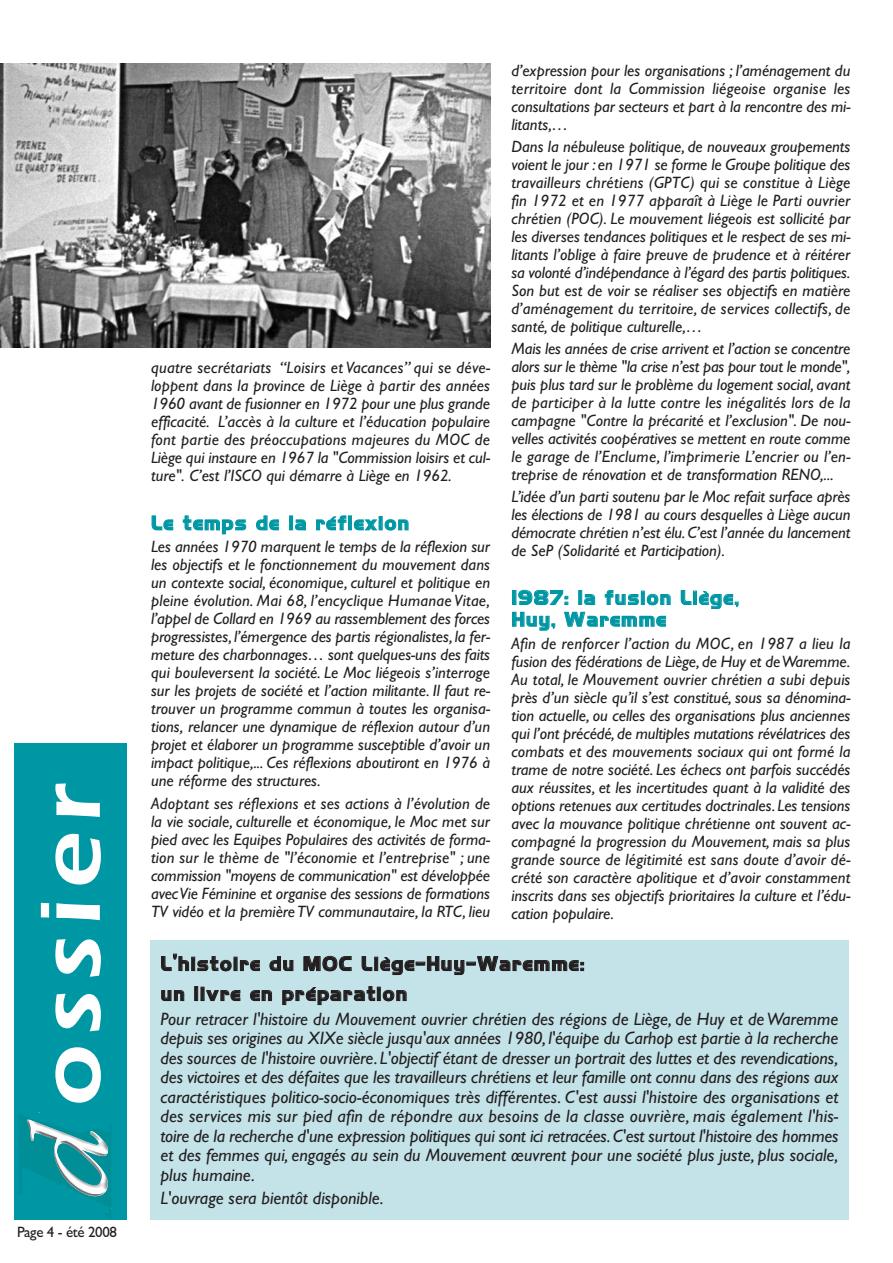
<style>
.page{position:relative;width:893px;height:1263px;background:#fff}
.page>*{position:absolute;margin:0;border:0;box-sizing:border-box;transform-origin:0 0}
.t1{font:600 87.3px "Itc Eras";letter-spacing:.095em;color:#fff;scale:1.16 1}
.t2{font:italic 18px/19.5px "Gill Sans";color:#231f20;text-align:justify}
.t3{font:700 18px/30px "Highland Gothic FLF";letter-spacing:.085em;color:#231f20}
.t4{font:700 18px/21.8px "Highland Gothic FLF";letter-spacing:.085em;color:#0097a4}
.t5{font:italic 16.5px/18px "Gill Sans";color:#231f20;text-align:justify}
.t6{font:15px "Gill Sans";letter-spacing:-.025em;color:#231f20}
</style>
<div class="page">
<div style="left:15px;top:743px;width:112px;height:477px;background:#0097a4"></div>
<img style="left:19px;top:1114px;width:92px;height:104px">
<svg style="left:20px;top:1112px;width:91px;height:101px"></svg>
<div style="left:150px;top:940px;width:698px;height:279px;background:#c4e3e8"></div>
<img style="left:0;top:64px;width:491px;height:283px">
<h1 class="t1" style="left:42px;top:1108px;width:281px;rotate:-90deg">ossier</h1>
<p class="t6" style="left:17px;top:1222px;width:102px">Page 4 - été 2008</p>
<p class="t5" style="left:511px;top:61px;width:341px">d’expression pour les organisations ; l’aménagement du territoire dont la Commission liégeoise organise les consultations par secteurs et part à la rencontre des mi&shy;litants,…</p>
<p class="t5" style="left:511px;top:137px;width:341px">Dans la nébuleuse politique, de nouveaux groupements voient le jour : en 1971 se forme le Groupe politique des travailleurs chrétiens (GPTC) qui se constitue à Liège fin 1972 et en 1977 apparaît à Liège le Parti ouvrier chrétien (POC). Le mouvement liégeois est sollicité par les diverses tendances politiques et le respect de ses mi&shy;litants l’oblige à faire preuve de prudence et à réitérer sa volonté d’indépendance à l’égard des partis politiques.<br>Son but est de voir se réaliser ses objectifs en matière d’aménagement du territoire, de services collectifs, de santé, de politique culturelle,…</p>
<p class="t5" style="left:511px;top:339px;width:341px">Mais les années de crise arrivent et l’action se concentre alors sur le thème "la crise n’est pas pour tout le monde", puis plus tard sur le problème du logement social, avant de participer à la lutte contre les inégalités lors de la campagne "Contre la précarité et l’exclusion". De nou&shy;velles activités coopératives se mettent en route comme le garage de l’Enclume, l’imprimerie L’encrier ou l’en&shy;treprise de rénovation et de transformation RENO,...</p>
<p class="t5" style="left:511px;top:488px;width:341px">L’idée d’un parti soutenu par le Moc refait surface après les élections de 1981 au cours desquelles à Liège aucun démocrate chrétien n’est élu.C’est l’année du lancement de SeP (Solidarité et Participation).</p>
<p class="t4" style="left:512px;top:587px;width:228px">1987: la fusion Liège,<br>Huy, Waremme</p>
<p class="t5" style="left:511px;top:634px;width:341px">Afin de renforcer l’action du MOC, en 1987 a lieu la fusion des fédérations de Liège, de Huy et deWaremme.<br>Au total, le Mouvement ouvrier chrétien a subi depuis près d’un siècle qu’il s’est constitué, sous sa dénomina&shy;tion actuelle, ou celles des organisations plus anciennes qui l’ont précédé, de multiples mutations révélatrices des combats et des mouvements sociaux qui ont formé la trame de notre société. Les échecs ont parfois succédés aux réussites, et les incertitudes quant à la validité des options retenues aux certitudes doctrinales. Les tensions avec la mouvance politique chrétienne ont souvent ac&shy;compagné la progression du Mouvement, mais sa plus grande source de légitimité est sans doute d’avoir dé&shy;crété son caractère apolitique et d’avoir constamment inscrits dans ses objectifs prioritaires la culture et l’édu&shy;cation populaire.</p>
<p class="t3" style="left:161px;top:949px;width:425px">L'histoire du MOC Liège-Huy-Waremme: un livre en préparation</p>
<p class="t2" style="left:160px;top:1009px;width:679px">Pour retracer l'histoire du Mouvement ouvrier chrétien des régions de Liège, de Huy et deWaremme depuis ses origines au XIXe siècle jusqu'aux années 1980, l'équipe du Carhop est partie à la recherche des sources de l'histoire ouvrière. L'objectif étant de dresser un portrait des luttes et des revendications, des victoires et des défaites que les travailleurs chrétiens et leur famille ont connu dans des régions aux caractéristiques politico-socio-économiques très différentes. C'est aussi l'histoire des organisations et des services mis sur pied afin de répondre aux besoins de la classe ouvrière, mais également l'his&shy;toire de la recherche d'une expression politiques qui sont ici retracées.C'est surtout l'histoire des hommes et des femmes qui, engagés au sein du Mouvement œuvrent pour une société plus juste, plus sociale, plus humaine.</p>
<p class="t2" style="left:160px;top:1188px;width:225px">L'ouvrage sera bientôt disponible.</p>
<p class="t5" style="left:151px;top:359px;width:341px">quatre secrétariats “Loisirs et Vacances” qui se déve&shy;loppent dans la province de Liège à partir des années 1960 avant de fusionner en 1972 pour une plus grande efficacité. L’accès à la culture et l’éducation populaire font partie des préoccupations majeures du MOC de Liège qui instaure en 1967 la "Commission loisirs et cul&shy;ture". C’est l’ISCO qui démarre à Liège en 1962.</p>
<p class="t4" style="left:151px;top:513px;width:259px">Le temps de la réflexion</p>
<p class="t5" style="left:151px;top:537px;width:341px">Les années 1970 marquent le temps de la réflexion sur les objectifs et le fonctionnement du mouvement dans un contexte social, économique, culturel et politique en pleine évolution. Mai 68, l’encyclique Humanae Vitae, l’appel de Collard en 1969 au rassemblement des forces progressistes, l’émergence des partis régionalistes, la fer&shy;meture des charbonnages… sont quelques-uns des faits qui bouleversent la société. Le Moc liégeois s’interroge sur les projets de société et l’action militante. Il faut re&shy;trouver un programme commun à toutes les organisa&shy;tions, relancer une dynamique de réflexion autour d’un projet et élaborer un programme susceptible d’avoir un impact politique,... Ces réflexions aboutiront en 1976 à une réforme des structures.</p>
<p class="t5" style="left:151px;top:794px;width:341px">Adoptant ses réflexions et ses actions à l’évolution de la vie sociale, culturelle et économique, le Moc met sur pied avec les Equipes Populaires des activités de forma&shy;tion sur le thème de "l’économie et l’entreprise" ; une commission "moyens de communication" est développée avecVie Féminine et organise des sessions de formations TV vidéo et la premièreTV communautaire, la RTC, lieu</p>
</div>
